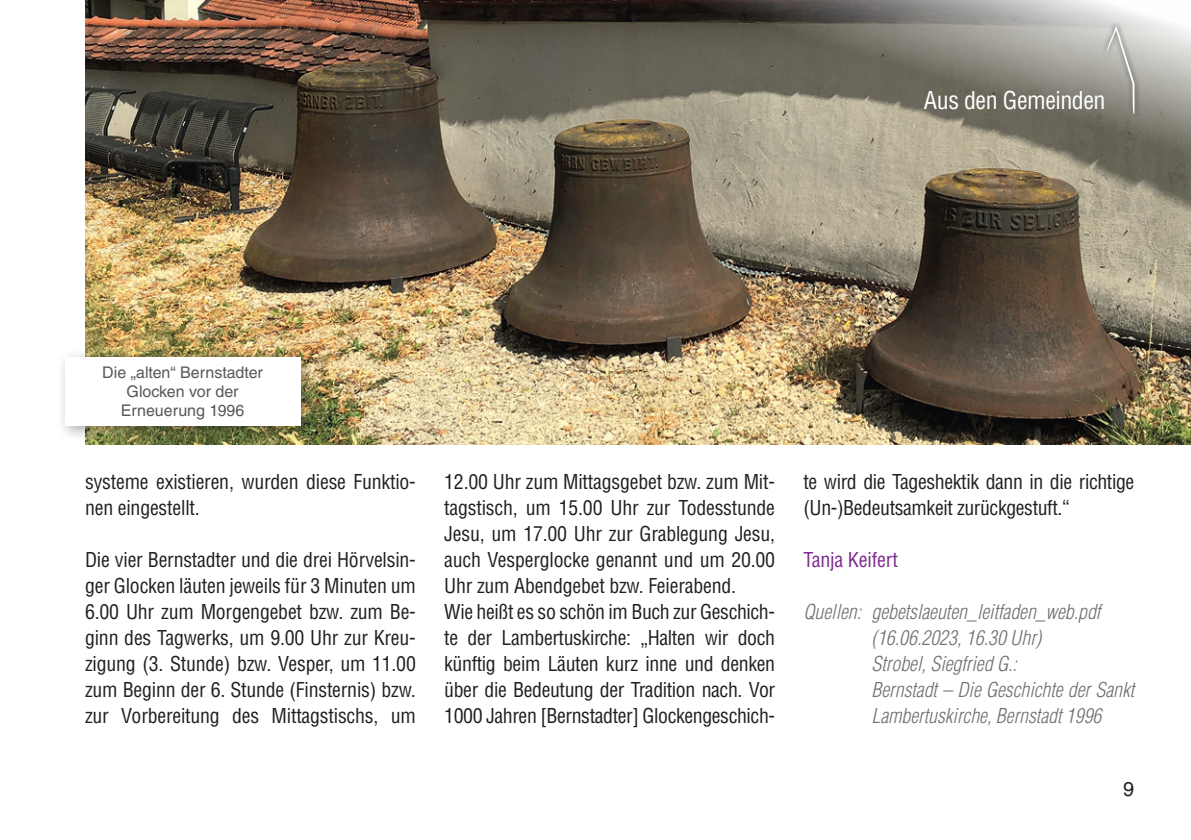
<style>
.page{position:relative;width:1191px;height:840px;background:#fff}
.page>*{position:absolute;margin:0;border:0;box-sizing:border-box;transform-origin:0 0}
.t1{font:condensed 24px "Helvetica LT Std";letter-spacing:-.02em;color:#fff}
.t2{font:condensed 20px/26px "Helvetica LT Std";letter-spacing:-.01em;color:#231f20}
.t3{font:italic 300 condensed 20px/26px "Helvetica LT Std";color:#6f7073}
.t4{font:condensed 20px "Helvetica LT Std";letter-spacing:-.01em;color:#802990}
.t5{font:20px "Helvetica LT Std";color:#231f20}
.t6{font:16px/19.2px "Helvetica LT Std";color:#57585a;text-align:center}
</style>
<div class="page">
<img style="left:85px;top:0;width:1106px;height:444px">
<div style="left:57px;top:349px;width:260px;height:93px;background:#231f20;opacity:.36"></div>
<div style="left:65px;top:357px;width:235px;height:68px;background:#fff"></div>
<div style="left:1099px;top:21px;width:42px;height:98px;background:#231f20;opacity:.75"></div>
<svg style="left:1105px;top:26px;width:29px;height:88px;background:#aeada7"></svg>
<p class="t1" style="left:924px;top:85px;width:183px">Aus den Gemeinden</p>
<p class="t6" style="left:102px;top:362px;width:162px">Die „alten“ Bernstadter<br>Glocken vor der<br>Erneuerung 1996</p>
<p class="t2" style="left:85px;top:468px;width:332px">systeme existieren, wurden diese Funktio&shy;nen eingestellt.</p>
<p class="t2" style="left:85px;top:546px;width:332px;text-align:justify">Die vier Bernstadter und die drei Hörvelsin&shy;ger Glocken läuten jeweils für 3 Minuten um 6.00 Uhr zum Morgengebet bzw. zum Be&shy;ginn des Tagwerks, um 9.00 Uhr zur Kreu&shy;zigung (3. Stunde) bzw. Vesper, um 11.00 zum Beginn der 6. Stunde (Finsternis) bzw. zur Vorbereitung des Mittagstischs, um</p>
<p class="t2" style="left:444px;top:468px;width:332px">12.00 Uhr zum Mittagsgebet bzw. zum Mit&shy;tagstisch, um 15.00 Uhr zur Todesstunde Jesu, um 17.00 Uhr zur Grablegung Jesu, auch Vesperglocke genannt und um 20.00<br>Uhr zum Abendgebet bzw. Feierabend.<br>Wie heißt es so schön im Buch zur Geschich&shy;te der Lambertuskirche: „Halten wir doch künftig beim Läuten kurz inne und denken über die Bedeutung der Tradition nach. Vor 1000 Jahren [Bernstadter] Glockengeschich-</p>
<p class="t2" style="left:803px;top:468px;width:332px">te wird die Tageshektik dann in die richtige (Un-)Bedeutsamkeit zurückgestuft.“</p>
<p class="t4" style="left:803px;top:546px;width:96px">Tanja Keifert</p>
<p class="t3" style="left:871px;top:598px;width:264px;text-indent:-68px">Quellen: gebetslaeuten_leitfaden_web.pdf (16.06.2023, 16.30 Uhr)<br>Strobel, Siegfried G.:<br>Bernstadt – Die Geschichte der Sankt Lambertuskirche, Bernstadt 1996</p>
<p class="t5" style="left:1123px;top:777px;width:13px">9</p>
</div>
